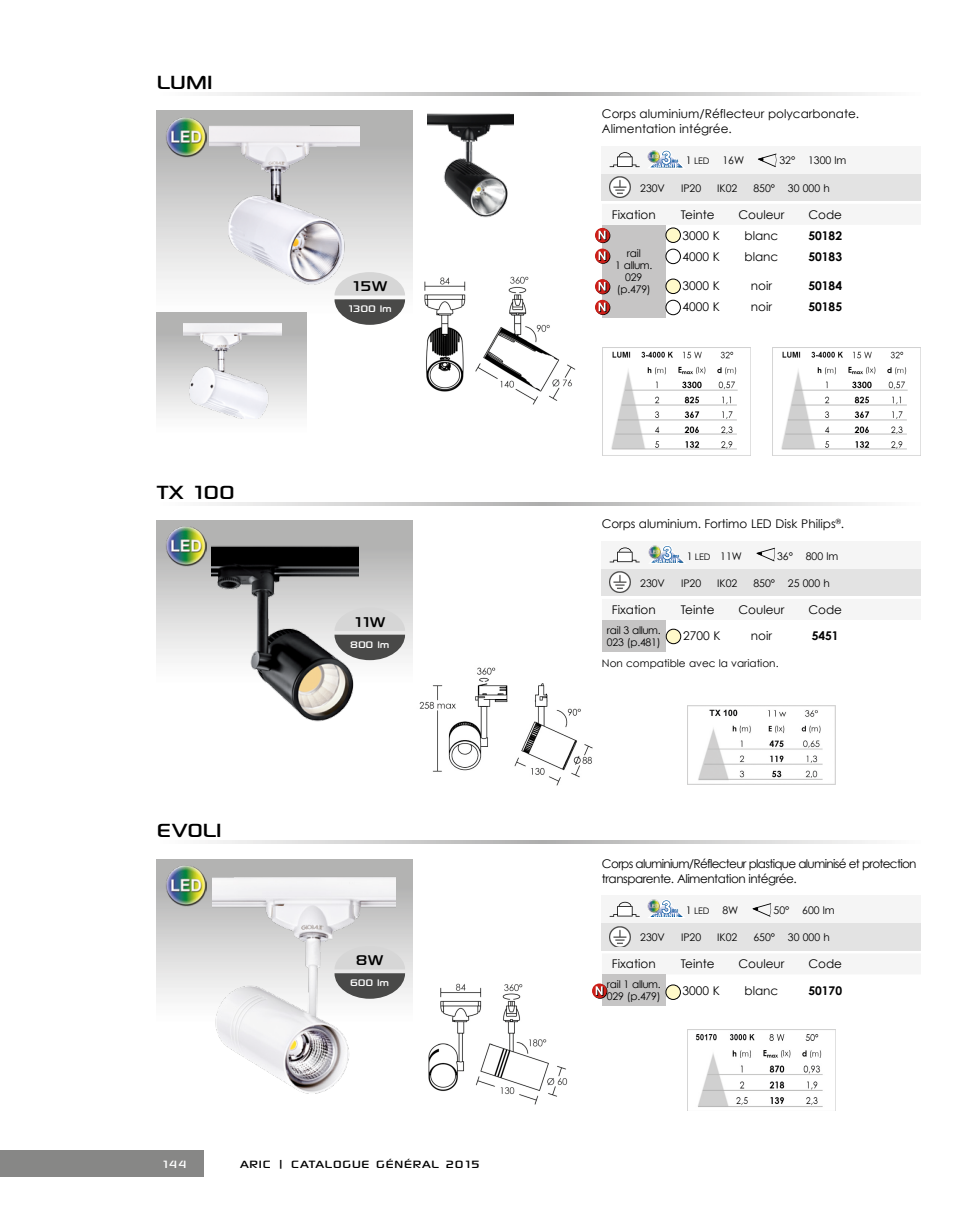
<style>
.page{position:relative;width:975px;height:1212px;background:#fff}
.page>*{position:absolute;margin:0;border:0;box-sizing:border-box;transform-origin:0 0}
.Titres_Produits{font:27px "Sony Sketch EF";color:#000}
.t1{font:20.1px "Sony Sketch EF";color:#000}
.t2{font:15px "Sony Sketch EF";letter-spacing:.05em;color:#000}
.t3{font:15px "Sony Sketch EF";color:#fff}
.t4{font:13.5px "Sony Sketch EF";letter-spacing:-.02em;color:#fff}
.t5{font:12px/15px "Century Gothic";color:#000}
.t6{font:12px/15px "Century Gothic";letter-spacing:-.06em;color:#000}
.t7{font:700 12px "Century Gothic";color:#000}
.t8{font:10.5px "Century Gothic";color:#000}
.t9{font:10.5px/12px "Century Gothic";letter-spacing:-.02em;color:#000}
.s1{font-size:9px}
</style>
<div class="page">
<div style="left:0;top:1150px;width:204px;height:27px;background:#878786"></div>
<div style="left:157px;top:110px;width:255px;height:204px;background:linear-gradient(to bottom,#aaaaa9,#fefefe)"></div>
<div style="left:157px;top:313px;width:149px;height:119px;background:linear-gradient(to bottom,#aaaaa9,#fff)"></div>
<svg style="left:208px;top:93px;width:669px;height:2px"></svg>
<div style="left:602px;top:225px;width:63px;height:92px;background:#c6c5c5"></div>
<div style="left:602px;top:173px;width:319px;height:27px;background:#e3e3e3"></div>
<div style="left:602px;top:146px;width:319px;height:27px;background:#f5f5f5"></div>
<img style="left:610px;top:177px;width:20px;height:20px">
<svg style="left:609px;top:150px;width:74px;height:18px"></svg>
<div style="left:666px;top:228px;width:14px;height:14px;background:#fff9c9;border-radius:50%"></div>
<div style="left:665px;top:228px;width:15px;height:15px;border:1px solid #000;border-radius:50%"></div>
<div style="left:666px;top:279px;width:14px;height:15px;background:#fff9c9;border-radius:50%"></div>
<div style="left:665px;top:279px;width:15px;height:15px;border:1px solid #000;border-radius:50%"></div>
<div style="left:665px;top:249px;width:15px;height:15px;border:1px solid #000;border-radius:50%"></div>
<div style="left:665px;top:300px;width:15px;height:15px;border:1px solid #000;border-radius:50%"></div>
<img style="left:163px;top:115px;width:43px;height:43px">
<svg style="left:334px;top:272px;width:71px;height:53px"></svg>
<svg style="left:758px;top:154px;width:19px;height:13px"></svg>
<div style="left:157px;top:520px;width:255px;height:163px;background:linear-gradient(to bottom,#a7a7a6,#fff)"></div>
<div style="left:157px;top:859px;width:255px;height:163px;background:linear-gradient(to bottom,#ababab,#fff)"></div>
<div style="left:602px;top:620px;width:63px;height:32px;background:#c6c5c5"></div>
<div style="left:666px;top:629px;width:14px;height:15px;background:#fff9c9;border-radius:50%"></div>
<div style="left:666px;top:629px;width:15px;height:15px;border:1px solid #000;border-radius:50%"></div>
<div style="left:602px;top:569px;width:319px;height:27px;background:#e3e3e3"></div>
<div style="left:602px;top:541px;width:319px;height:27px;background:#f5f5f5"></div>
<svg style="left:609px;top:547px;width:30px;height:15px"></svg>
<img style="left:610px;top:572px;width:20px;height:20px">
<svg style="left:648px;top:545px;width:36px;height:18px"></svg>
<svg style="left:208px;top:502px;width:669px;height:3px;background:#d2d2d2"></svg>
<img style="left:163px;top:524px;width:43px;height:43px">
<svg style="left:359px;top:607px;width:46px;height:53px;background:#a1a1a1"></svg>
<svg style="left:756px;top:548px;width:19px;height:13px"></svg>
<svg style="left:208px;top:841px;width:669px;height:3px;background:#d2d2d2"></svg>
<div style="left:602px;top:974px;width:63px;height:32px;background:#c6c5c5"></div>
<div style="left:602px;top:923px;width:319px;height:27px;background:#e3e3e3"></div>
<div style="left:602px;top:896px;width:319px;height:27px;background:#f5f5f5"></div>
<img style="left:610px;top:926px;width:20px;height:21px">
<svg style="left:609px;top:899px;width:74px;height:18px"></svg>
<div style="left:666px;top:985px;width:14px;height:14px;background:#fff9c9;border-radius:50%"></div>
<div style="left:665px;top:985px;width:15px;height:14px;border:1px solid #000;border-radius:50%"></div>
<img style="left:163px;top:864px;width:43px;height:42px">
<svg style="left:395px;top:946px;width:10px;height:53px"></svg>
<svg style="left:752px;top:903px;width:20px;height:14px"></svg>
<svg style="left:595px;top:228px;width:15px;height:15px"></svg>
<svg style="left:595px;top:228px;width:14px;height:15px"></svg>
<svg style="left:598px;top:231px;width:8px;height:9px"></svg>
<svg style="left:595px;top:280px;width:15px;height:14px"></svg>
<svg style="left:595px;top:279px;width:14px;height:15px"></svg>
<svg style="left:598px;top:282px;width:8px;height:9px"></svg>
<svg style="left:595px;top:249px;width:15px;height:15px"></svg>
<svg style="left:595px;top:249px;width:14px;height:14px"></svg>
<svg style="left:598px;top:251px;width:8px;height:10px"></svg>
<svg style="left:595px;top:300px;width:15px;height:15px"></svg>
<svg style="left:595px;top:300px;width:14px;height:14px"></svg>
<svg style="left:598px;top:303px;width:8px;height:9px"></svg>
<svg style="left:592px;top:984px;width:15px;height:15px"></svg>
<svg style="left:592px;top:983px;width:14px;height:15px"></svg>
<svg style="left:595px;top:986px;width:8px;height:10px"></svg>
<img style="left:209px;top:123px;width:151px;height:165px">
<img style="left:427px;top:113px;width:86px;height:105px">
<img style="left:184px;top:317px;width:98px;height:102px">
<img style="left:602px;top:347px;width:148px;height:109px">
<img style="left:772px;top:347px;width:148px;height:109px">
<img style="left:424px;top:276px;width:152px;height:129px">
<img style="left:419px;top:667px;width:174px;height:119px">
<img style="left:687px;top:705px;width:148px;height:80px">
<img style="left:212px;top:528px;width:147px;height:194px">
<img style="left:212px;top:863px;width:183px;height:231px">
<img style="left:687px;top:1030px;width:136px;height:81px">
<img style="left:428px;top:983px;width:140px;height:122px">
<p class="Titres_Produits" style="left:157px;top:67px;width:57px">LUMI</p>
<p class="Titres_Produits" style="left:157px;top:477px;width:79px">TX 100</p>
<p class="Titres_Produits" style="left:157px;top:815px;width:66px">EVOLI</p>
<p class="t1" style="left:352px;top:275px;width:37px">15W</p>
<p class="t4" style="left:348px;top:301px;width:45px">1300 lm</p>
<p class="t1" style="left:354px;top:610px;width:33px">11W</p>
<p class="t4" style="left:350px;top:637px;width:41px">800 lm</p>
<p class="t1" style="left:356px;top:949px;width:29px">8W</p>
<p class="t4" style="left:350px;top:975px;width:40px">600 lm</p>
<p class="t3" style="left:162px;top:1156px;width:26px">144</p>
<p class="t2" style="left:240px;top:1156px;width:241px">ARIC | CATALOGUE GÉNÉRAL 2015</p>
<p class="t5" style="left:602px;top:106px;width:259px">Corps aluminium/Réflecteur polycarbonate.<br>Alimentation intégrée.</p>
<p class="t8" style="left:686px;top:154px;width:60px">1 <span class="s1">LED</span> 16W</p>
<p class="t8" style="left:779px;top:154px;width:69px">32° 1300 lm</p>
<p class="t8" style="left:640px;top:181px;width:26px">230V</p>
<p class="t8" style="left:681px;top:181px;width:22px">IP20</p>
<p class="t8" style="left:717px;top:181px;width:22px">IK02</p>
<p class="t8" style="left:753px;top:181px;width:78px">850° 30 000 h</p>
<p class="t5" style="left:612px;top:207px;width:45px">Fixation</p>
<p class="t5" style="left:680px;top:207px;width:35px">Teinte</p>
<p class="t5" style="left:738px;top:207px;width:48px">Couleur</p>
<p class="t5" style="left:808px;top:207px;width:35px">Code</p>
<p class="t9" style="left:615px;top:247px;width:39px;text-align:center">rail<br>1 allum.<br>029 (p.479)</p>
<p class="t5" style="left:682px;top:228px;width:39px">3000 K</p>
<p class="t5" style="left:744px;top:228px;width:35px">blanc</p>
<p class="t7" style="left:808px;top:228px;width:35px">50182</p>
<p class="t5" style="left:682px;top:249px;width:39px">4000 K</p>
<p class="t5" style="left:744px;top:249px;width:35px">blanc</p>
<p class="t7" style="left:808px;top:249px;width:35px">50183</p>
<p class="t5" style="left:682px;top:278px;width:39px">3000 K</p>
<p class="t5" style="left:751px;top:278px;width:23px">noir</p>
<p class="t7" style="left:808px;top:278px;width:35px">50184</p>
<p class="t5" style="left:682px;top:299px;width:39px">4000 K</p>
<p class="t5" style="left:751px;top:299px;width:23px">noir</p>
<p class="t7" style="left:808px;top:299px;width:35px">50185</p>
<p class="t5" style="left:602px;top:516px;width:244px">Corps aluminium. Fortimo LED Disk Philips<sup>®</sup>.</p>
<p class="t8" style="left:687px;top:549px;width:57px">1 <span class="s1">LED</span> 11W</p>
<p class="t8" style="left:777px;top:549px;width:63px">36° 800 lm</p>
<p class="t8" style="left:640px;top:576px;width:26px">230V</p>
<p class="t8" style="left:681px;top:576px;width:22px">IP20</p>
<p class="t8" style="left:717px;top:576px;width:22px">IK02</p>
<p class="t8" style="left:753px;top:576px;width:78px">850° 25 000 h</p>
<p class="t5" style="left:612px;top:602px;width:45px">Fixation</p>
<p class="t5" style="left:680px;top:602px;width:35px">Teinte</p>
<p class="t5" style="left:738px;top:602px;width:48px">Couleur</p>
<p class="t5" style="left:808px;top:602px;width:35px">Code</p>
<p class="t9" style="left:607px;top:624px;width:55px">rail 3 allum.<br>023 (p.481)</p>
<p class="t5" style="left:683px;top:628px;width:39px">2700 K</p>
<p class="t5" style="left:751px;top:628px;width:23px">noir</p>
<p class="t7" style="left:811px;top:628px;width:28px">5451</p>
<p class="t8" style="left:602px;top:657px;width:178px">Non compatible avec la variation.</p>
<p class="t6" style="left:602px;top:856px;width:316px">Corps aluminium/Réflecteur plastique aluminisé et protection transparente. Alimentation intégrée.</p>
<p class="t8" style="left:686px;top:904px;width:54px">1 <span class="s1">LED</span> 8W</p>
<p class="t8" style="left:773px;top:904px;width:63px">50° 600 lm</p>
<p class="t8" style="left:640px;top:931px;width:26px">230V</p>
<p class="t8" style="left:681px;top:931px;width:22px">IP20</p>
<p class="t8" style="left:717px;top:931px;width:22px">IK02</p>
<p class="t8" style="left:753px;top:931px;width:78px">650° 30 000 h</p>
<p class="t5" style="left:612px;top:956px;width:45px">Fixation</p>
<p class="t5" style="left:680px;top:956px;width:35px">Teinte</p>
<p class="t5" style="left:738px;top:956px;width:48px">Couleur</p>
<p class="t5" style="left:808px;top:956px;width:35px">Code</p>
<p class="t9" style="left:607px;top:978px;width:55px">rail 1 allum.<br>029 (p.479)</p>
<p class="t5" style="left:682px;top:983px;width:39px">3000 K</p>
<p class="t5" style="left:744px;top:983px;width:35px">blanc</p>
<p class="t7" style="left:808px;top:983px;width:35px">50170</p>
</div>
